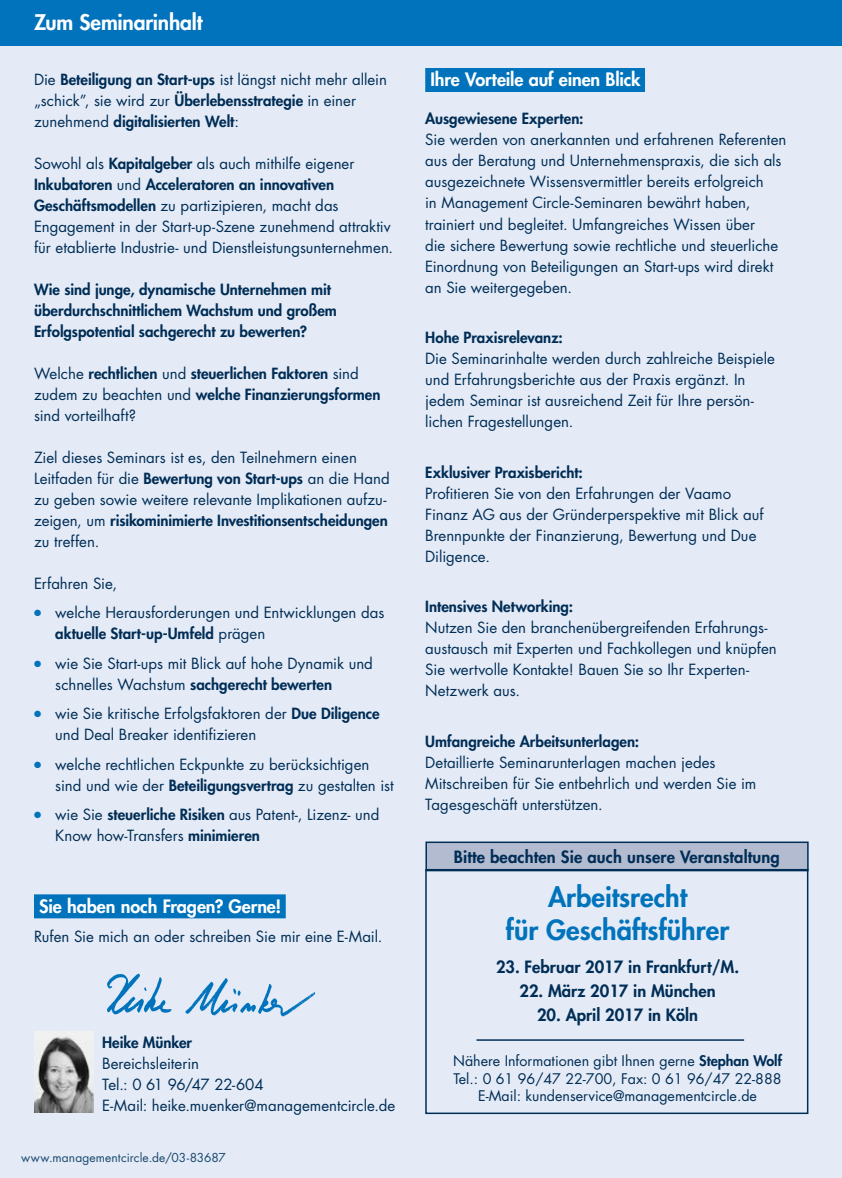
<style>
.page{position:relative;width:842px;height:1178px;background:#fff}
.page>*{position:absolute;margin:0;border:0;box-sizing:border-box;transform-origin:0 0}
.AbsatzVorankTitel{font:800 27px/33px "Futura Std";color:#0073bc;text-align:center}
.AbsatzKlappeBalkenOb{font:800 21px "Futura Std";letter-spacing:-.01em;color:#fff}
.AbsatzInhaltTextuebe{font:800 18px "Futura Std";letter-spacing:-.005em;color:#fff}
.AbsatzVorankTermine{font:800 16.5px "Futura Std";color:#002d56}
.AbsatzVorankUebersch{font:800 16.5px "Futura Std";letter-spacing:.01em;color:#002d56}
.AbsatzInhaltText{font:15px/21px "Futura Std";color:#002d56}
.AbsatzInhaltTextBull{font:15px/21px "Futura Std";color:#002d56}
.AbsatzInhaltText-2{font:800 15px/21px "Futura Std";color:#002d56}
.AbsatzInhaltTextEinz{font:15px/21px "Futura Std";letter-spacing:-.005em;color:#002d56}
.AbsatzVorankKontakt{font:14.25px/17.2px "Futura Std";color:#002d56;text-align:center}
.AbsatzProgrammFooter{font:12px "Futura Std";letter-spacing:.01em;color:#18486f}
.s1{font-weight:800}
.s2{font-weight:400}
.s3{color:#0073bc}
</style>
<div class="page">
<div style="left:0;top:0;width:842px;height:47px;background:#0073bc"></div>
<div style="left:0;top:47px;width:842px;height:1131px;background:#e4ebf6"></div>
<div style="left:34px;top:894px;width:252px;height:24px;background:#0073bc"></div>
<div style="left:425px;top:68px;width:220px;height:24px;background:#0073bc"></div>
<img style="left:34px;top:1032px;width:60px;height:80px">
<img style="left:107px;top:973px;width:209px;height:44px">
<hr style="left:476px;top:1039px;width:268px;height:2px;background:#002d56">
<div style="left:425px;top:841px;width:384px;height:30px;background:#b2bbcf;border:2px solid #002d56"></div>
<div style="left:425px;top:869px;width:383px;height:245px;border:2px solid #002d56"></div>
<p class="AbsatzKlappeBalkenOb" style="left:34px;top:9px;width:170px">Zum Seminarinhalt</p>
<p class="AbsatzInhaltText" style="left:34px;top:69px;width:354px">Die <span class="s1">Beteiligung an Start-ups</span> ist längst nicht mehr allein „schick”, sie wird zur <span class="s1">Überlebensstrategie</span> in einer zunehmend <span class="s1">digitalisierten Welt</span>:</p>
<p class="AbsatzInhaltText" style="left:34px;top:153px;width:361px">Sowohl als <span class="s1">Kapitalgeber</span> als auch mithilfe eigener <span class="s1">Inkubatoren</span> und <span class="s1">Acceleratoren an innovativen Geschäftsmodellen</span> zu partizipieren, macht das Engagement in der Start-up-Szene zunehmend attraktiv für etablierte Industrie- und Dienstleistungsunternehmen.</p>
<p class="AbsatzInhaltText-2" style="left:34px;top:279px;width:304px">Wie sind junge, dynamische Unternehmen mit überdurchschnittlichem Wachstum und großem<br>Erfolgspotential sachgerecht zu bewerten?</p>
<p class="AbsatzInhaltText-2" style="left:34px;top:363px;width:348px"><span class="s2">Welche</span> rechtlichen <span class="s2">und</span> steuerlichen Faktoren <span class="s2">sind zudem zu beachten und</span> welche Finanzierungsformen <span class="s2">sind vorteilhaft?</span></p>
<p class="AbsatzInhaltText" style="left:34px;top:447px;width:357px">Ziel dieses Seminars ist es, den Teilnehmern einen Leitfaden für die <span class="s1">Bewertung von Start-ups</span> an die Hand zu geben sowie weitere relevante Implikationen aufzu&shy;zeigen, um <span class="s1">risikominimierte Investitionsentscheidungen </span>zu treffen.</p>
<p class="AbsatzInhaltText" style="left:34px;top:573px;width:85px">Erfahren Sie,</p>
<p class="AbsatzInhaltTextBull" style="left:55px;top:602px;width:331px;text-indent:-21px"><span class="s3">●</span> welche Herausforderungen und Entwicklungen das <span class="s1">aktuelle Start-up-Umfeld</span> prägen</p>
<p class="AbsatzInhaltTextBull" style="left:55px;top:653px;width:319px;text-indent:-21px"><span class="s3">●</span> wie Sie Start-ups mit Blick auf hohe Dynamik und schnelles Wachstum <span class="s1">sachgerecht bewerten</span></p>
<p class="AbsatzInhaltTextBull" style="left:55px;top:703px;width:326px;text-indent:-21px"><span class="s3">●</span> wie Sie kritische Erfolgsfaktoren der <span class="s1">Due Diligence </span>und Deal Breaker identifizieren</p>
<p class="AbsatzInhaltTextBull" style="left:55px;top:754px;width:340px;text-indent:-21px"><span class="s3">●</span> welche rechtlichen Eckpunkte zu berücksichtigen sind und wie der <span class="s1">Beteiligungsvertrag</span> zu gestalten ist</p>
<p class="AbsatzInhaltTextBull" style="left:55px;top:804px;width:326px;text-indent:-21px"><span class="s3">●</span> wie Sie <span class="s1">steuerliche Risiken</span> aus Patent-, Lizenz- und<br>Know how-Transfers <span class="s1">minimieren</span></p>
<p class="AbsatzInhaltTextuebe" style="left:39px;top:895px;width:244px">Sie haben noch Fragen? Gerne!</p>
<p class="AbsatzInhaltText" style="left:34px;top:926px;width:350px">Rufen Sie mich an oder schreiben Sie mir eine E-Mail.</p>
<p class="AbsatzInhaltTextEinz" style="left:102px;top:1032px;width:295px"><span class="s1">Heike Münker<br></span>Bereichsleiterin<br>Tel.: 0 61 96/47 22-604<br>E-Mail: heike.muenker@managementcircle.de</p>
<p class="AbsatzProgrammFooter" style="left:21px;top:1150px;width:206px">www.managementcircle.de/03-83687</p>
<p class="AbsatzInhaltTextuebe" style="left:430px;top:68px;width:212px">Ihre Vorteile auf einen Blick</p>
<p class="AbsatzInhaltText-2" style="left:425px;top:108px;width:160px">Ausgewiesene Experten:</p>
<p class="AbsatzInhaltText" style="left:425px;top:130px;width:363px">Sie werden von anerkannten und erfahrenen Referenten aus der Beratung und Unternehmenspraxis, die sich als ausgezeichnete Wissensvermittler bereits erfolgreich<br>in Management Circle-Seminaren bewährt haben, trainiert und begleitet. Umfangreiches Wissen über<br>die sichere Bewertung sowie rechtliche und steuerliche Einordnung von Beteiligungen an Start-ups wird direkt an Sie weitergegeben.</p>
<p class="AbsatzInhaltText-2" style="left:425px;top:327px;width:139px">Hohe Praxisrelevanz:</p>
<p class="AbsatzInhaltText" style="left:425px;top:348px;width:351px">Die Seminarinhalte werden durch zahlreiche Beispiele und Erfahrungsberichte aus der Praxis ergänzt. In jedem Seminar ist ausreichend Zeit für Ihre persön&shy;lichen Fragestellungen.</p>
<p class="AbsatzInhaltText-2" style="left:425px;top:461px;width:159px">Exklusiver Praxisbericht:</p>
<p class="AbsatzInhaltText" style="left:425px;top:483px;width:340px">Profitieren Sie von den Erfahrungen der Vaamo Finanz AG aus der Gründerperspektive mit Blick auf Brennpunkte der Finanzierung, Bewertung und Due Diligence.</p>
<p class="AbsatzInhaltText-2" style="left:425px;top:596px;width:149px">Intensives Networking:</p>
<p class="AbsatzInhaltText" style="left:425px;top:617px;width:353px">Nutzen Sie den branchenübergreifenden Erfahrungs&shy;austausch mit Experten und Fachkollegen und knüpfen Sie wertvolle Kontakte! Bauen Sie so Ihr Experten-Netzwerk aus.</p>
<p class="AbsatzInhaltText-2" style="left:425px;top:730px;width:215px">Umfangreiche Arbeitsunterlagen:</p>
<p class="AbsatzInhaltText" style="left:425px;top:752px;width:333px">Detaillierte Seminarunterlagen machen jedes<br>Mitschreiben für Sie entbehrlich und werden Sie im<br>Tagesgeschäft unterstützen.</p>
<p class="AbsatzVorankUebersch" style="left:454px;top:846px;width:328px">Bitte beachten Sie auch unsere Veranstaltung</p>
<p class="AbsatzVorankTitel" style="left:506px;top:881px;width:225px">Arbeitsrecht<br>für Geschäftsführer</p>
<p class="AbsatzVorankTermine" style="left:496px;top:956px;width:245px">23. Februar 2017 in Frankfurt/M.</p>
<p class="AbsatzVorankTermine" style="left:519px;top:980px;width:198px">22. März 2017 in München</p>
<p class="AbsatzVorankTermine" style="left:537px;top:1004px;width:162px">20. April 2017 in Köln</p>
<p class="AbsatzVorankKontakt" style="left:453px;top:1052px;width:330px">Nähere Informationen gibt Ihnen gerne <span class="s1">Stephan Wolf<br></span>Tel.: 0 61 96/47 22-700, Fax: 0 61 96/47 22-888<br>E-Mail: kundenservice@managementcircle.de</p>
</div>
